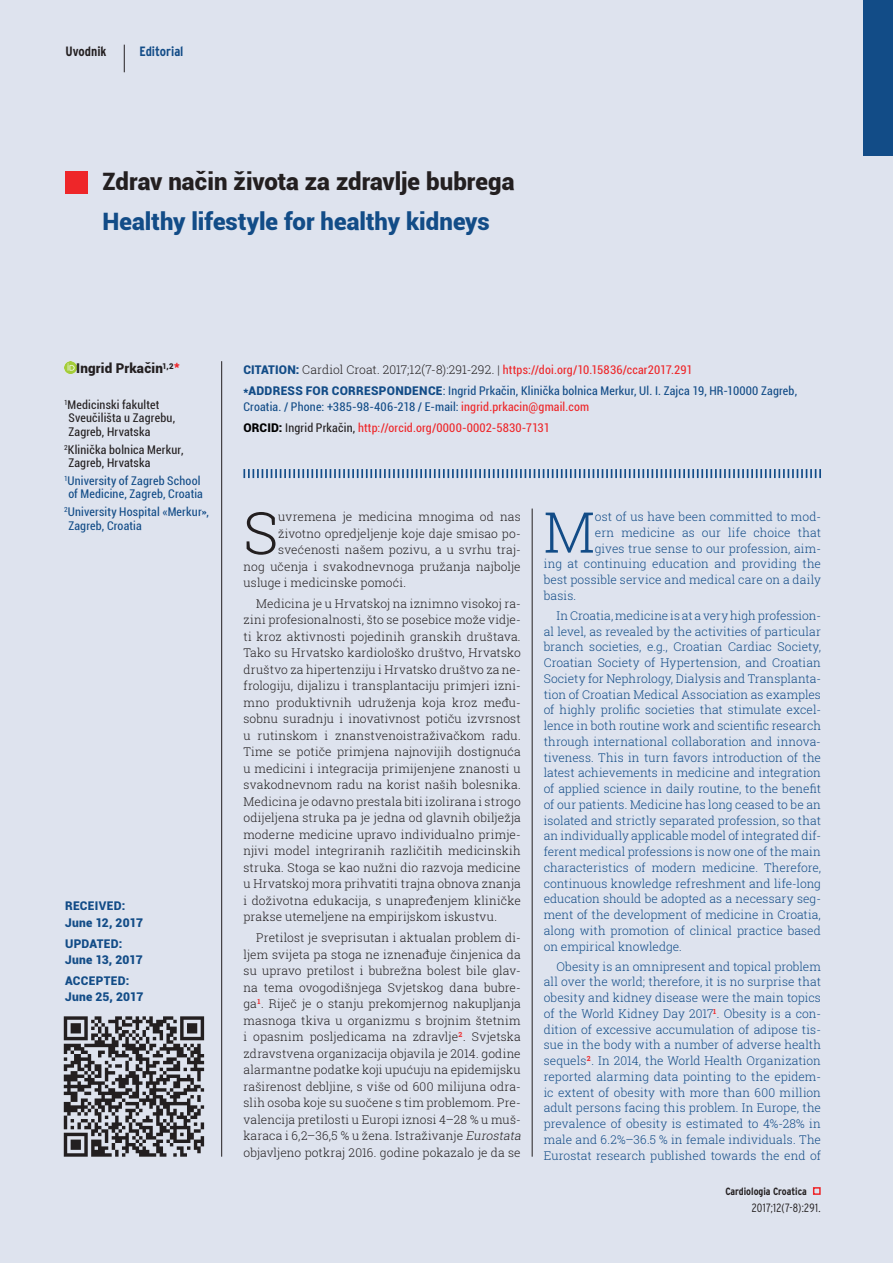
<style>
.page{position:relative;width:893px;height:1263px;background:#dee3ee}
.page>*{position:absolute;margin:0;border:0;box-sizing:border-box;transform-origin:0 0}
.t1{font:300 58.35px "Roboto Slab";color:#231f20}
.t2{font:300 56.25px "Roboto Slab";color:#124c87}
.t3{font:900 24px "Roboto";color:#231f20}
.t4{font:900 24px "Roboto";color:#124c87}
.t5{font:900 13.5px "Roboto";letter-spacing:.015em;color:#231f20}
.t6{font:700 condensed 13.5px "Interstate";color:#124c87}
.t7{font:700 condensed 13.5px "Interstate";color:#231f20}
.t8{font:300 12px/15.8px "Roboto Slab";letter-spacing:.01em;color:#124c87;text-align:justify}
.t9{font:300 12px/16.5px "Roboto Slab";letter-spacing:.01em;color:#231f20;text-align:justify}
.t10{font:condensed 12px/13.5px "Roboto";letter-spacing:.015em;color:#124c87}
.t11{font:condensed 12px/20.7px "Roboto";letter-spacing:.015em;color:#ee2629}
.t12{font:condensed 12px/13.5px "Roboto";letter-spacing:.015em;color:#231f20}
.t13{font:900 12px/16.5px "Roboto";letter-spacing:.02em;color:#124c87}
.t14{font:300 condensed 12px "Interstate";letter-spacing:.025em;color:#231f20}
.t15{font:700 condensed 10.5px "Interstate";color:#231f20}
.s1{font-weight:900;font-stretch:normal;color:#124c87}
.s2{font-family:"Roboto Slab";font-weight:300;font-stretch:normal;color:#231f20}
.s3{font-weight:900;font-stretch:normal}
.s4{color:#ee2629}
.s5{font-weight:900;font-stretch:normal;color:#000}
.s6{color:#231f20}
.s7{font-style:italic}
</style>
<div class="page">
<div style="left:863px;top:0;width:30px;height:155px;background:#124c87"></div>
<div style="left:813px;top:1187px;width:8px;height:8px;border:2px solid #ee2629"></div>
<svg style="left:124px;top:45px;width:1px;height:27px"></svg>
<hr style="left:532px;top:508px;width:1px;height:649px;background:#231f20">
<div style="left:65px;top:171px;width:22px;height:22px;background:#ee2629"></div>
<svg style="left:64px;top:361px;width:12px;height:12px"></svg>
<hr style="left:221px;top:361px;width:1px;height:796px;background:#231f20">
<svg style="left:243px;top:469px;width:578px;height:9px"></svg>
<svg style="left:64px;top:1016px;width:140px;height:141px"></svg>
<p class="t7" style="left:66px;top:44px;width:42px">Uvodnik</p>
<p class="t6" style="left:139px;top:44px;width:46px">Editorial</p>
<h3 class="t3" style="left:102px;top:164px;width:413px">Zdrav način života za zdravlje bubrega</h3>
<h3 class="t4" style="left:102px;top:204px;width:389px">Healthy lifestyle for healthy kidneys</h3>
<p class="t5" style="left:76px;top:359px;width:105px">Ingrid Prkačin<sup>1,2</sup><sup>*</sup></p>
<p class="t12" style="left:68px;top:397px;width:108px;text-indent:-4px"><sup>1</sup>Medicinski fakultet<br>Sveučilišta u Zagrebu,<br>Zagreb, Hrvatska</p>
<p class="t12" style="left:68px;top:442px;width:117px;text-indent:-4px"><sup>2</sup>Klinička bolnica Merkur,<br>Zagreb, Hrvatska</p>
<p class="t10" style="left:64px;top:473px;width:140px;text-align:center"><sup>1</sup>University of Zagreb School of Medicine, Zagreb, Croatia</p>
<p class="t10" style="left:68px;top:505px;width:142px;text-indent:-4px"><sup>2</sup>University Hospital «Merkur»,<br>Zagreb, Croatia</p>
<p class="t13" style="left:65px;top:897px;width:79px">Received:<br>June 12, 2017</p>
<p class="t13" style="left:65px;top:934px;width:79px">Updated:<br>June 13, 2017</p>
<p class="t13" style="left:65px;top:972px;width:80px">Accepted:<br>June 25, 2017</p>
<p class="t11" style="left:243px;top:359px;width:451px;text-indent:35px"><span class="s1">ON:</span> <span class="s2">Cardiol Croat. 2017;12(7-8):291-292. |</span> https://doi.org/10.15836/ccar2017.291 <span class="s1">*Address for corr</span></p>
<p class="t13" style="left:243px;top:361px;width:7px">CITATI</p>
<p class="t10" style="left:243px;top:382px;width:555px;line-height:16.5px;text-indent:121px"><span class="s3">espondence</span>: Ingrid Prkačin, Klinička bolnica Merkur, Ul. I. Zajca 19, HR-10000 Zagreb,<br>Croatia. / Phone: +385-98-406-218 / E-mail: <span class="s4">ingrid.prkacin@gmail.com</span></p>
<p class="t11" style="left:243px;top:417px;width:308px"><span class="s5">ORCID:</span> <span class="s6">Ingrid Prkačin,</span> http://orcid.org/0000-0002-5830-7131</p>
<h1 class="t1" style="left:243px;top:493px;width:36px">S</h1>
<p class="t9" style="left:278px;top:508px;width:244px">uvremena je medicina mnogima od nas</p>
<p class="t9" style="left:278px;top:525px;width:244px">životno opredjeljenje koje daje smisao po-</p>
<p class="t9" style="left:278px;top:541px;width:244px">svećenosti našem pozivu, a u svrhu traj-</p>
<p class="t9" style="left:243px;top:558px;width:279px">nog učenja i svakodnevnoga pružanja najbolje</p>
<p class="t9" style="left:243px;top:574px;width:164px">usluge i medicinske pomoći.</p>
<p class="t9" style="left:243px;top:595px;width:279px;text-indent:13px">Medicina je u Hrvatskoj na iznimno visokoj ra&shy;zini profesionalnosti, što se posebice može vidje&shy;ti kroz aktivnosti pojedinih granskih društava.<br>Tako su Hrvatsko kardiološko društvo, Hrvatsko društvo za hipertenziju i Hrvatsko društvo za ne&shy;frologiju, dijalizu i transplantaciju primjeri izni&shy;mno produktivnih udruženja koja kroz među&shy;sobnu suradnju i inovativnost potiču izvrsnost u rutinskom i znanstvenoistraživačkom radu.<br>Time se potiče primjena najnovijih dostignuća u medicini i integracija primijenjene znanosti u svakodnevnom radu na korist naših bolesnika.<br>Medicina je odavno prestala biti izolirana i strogo odijeljena struka pa je jedna od glavnih obilježja moderne medicine upravo individualno primje&shy;njivi model integriranih različitih medicinskih struka. Stoga se kao nužni dio razvoja medicine u Hrvatskoj mora prihvatiti trajna obnova znanja i doživotna edukacija, s unapređenjem kliničke prakse utemeljene na empirijskom iskustvu.</p>
<p class="t9" style="left:243px;top:929px;width:282px;text-align:left;text-indent:13px">Pretilost je sveprisutan i aktualan problem di&shy;ljem svijeta pa stoga ne iznenađuje činjenica da su upravo pretilost i bubrežna bolest bile glav&shy;na tema ovogodišnjega Svjetskog dana bubre&shy;ga<sup>1</sup>. Riječ je o stanju prekomjernog nakupljanja masnoga tkiva u organizmu s brojnim štetnim i opasnim posljedicama na zdravlje<sup>2</sup>. Svjetska zdravstvena organizacija objavila je 2014. godine alarmantne podatke koji upućuju na epidemijsku raširenost debljine, s više od 600 milijuna odra&shy;slih osoba koje su suočene s tim problemom. Pre&shy;valencija pretilosti u Europi iznosi 4–28 % u muš&shy;karaca i 6,2–36,5 % u žena. Istraživanje <span class="s7">Eurostata </span>objavljeno potkraj 2016. godine pokazalo je da se</p>
<h2 class="t2" style="left:544px;top:494px;width:53px">M</h2>
<p class="t8" style="left:595px;top:509px;width:228px">ost of us have been committed to mod-</p>
<p class="t8" style="left:595px;top:524px;width:228px">ern medicine as our life choice that</p>
<p class="t8" style="left:595px;top:540px;width:228px">gives true sense to our profession, aim-</p>
<p class="t8" style="left:544px;top:556px;width:279px">ing at continuing education and providing the</p>
<p class="t8" style="left:544px;top:572px;width:279px">best possible service and medical care on a daily</p>
<p class="t8" style="left:544px;top:587px;width:34px">basis.</p>
<p class="t8" style="left:544px;top:607px;width:279px;text-indent:13px">In Croatia, medicine is at a very high profession&shy;al level, as revealed by the activities of particular branch societies, e.g., Croatian Cardiac Society, Croatian Society of Hypertension, and Croatian Society for Nephrology, Dialysis and Transplanta&shy;tion of Croatian Medical Association as examples of highly prolific societies that stimulate excel&shy;lence in both routine work and scientific research through international collaboration and innova&shy;tiveness. This in turn favors introduction of the latest achievements in medicine and integration of applied science in daily routine, to the benefit of our patients. Medicine has long ceased to be an isolated and strictly separated profession, so that an individually applicable model of integrated dif&shy;ferent medical professions is now one of the main characteristics of modern medicine. Therefore, continuous knowledge refreshment and life-long education should be adopted as a necessary seg&shy;ment of the development of medicine in Croatia, along with promotion of clinical practice based on empirical knowledge.</p>
<p class="t8" style="left:544px;top:958px;width:279px;text-indent:13px">Obesity is an omnipresent and topical problem all over the world; therefore, it is no surprise that obesity and kidney disease were the main topics of the World Kidney Day 2017<sup>1</sup>. Obesity is a con&shy;dition of excessive accumulation of adipose tis&shy;sue in the body with a number of adverse health sequels<sup>2</sup>. In 2014, the World Health Organization reported alarming data pointing to the epidem&shy;ic extent of obesity with more than 600 million adult persons facing this problem. In Europe, the prevalence of obesity is estimated to 4%-28% in male and 6.2%–36.5 % in female individuals. The Eurostat research published towards the end of</p>
<p class="t15" style="left:725px;top:1185px;width:83px">Cardiologia Croatica</p>
<p class="t14" style="left:752px;top:1201px;width:70px">2017;12(7-8):291.</p>
</div>
